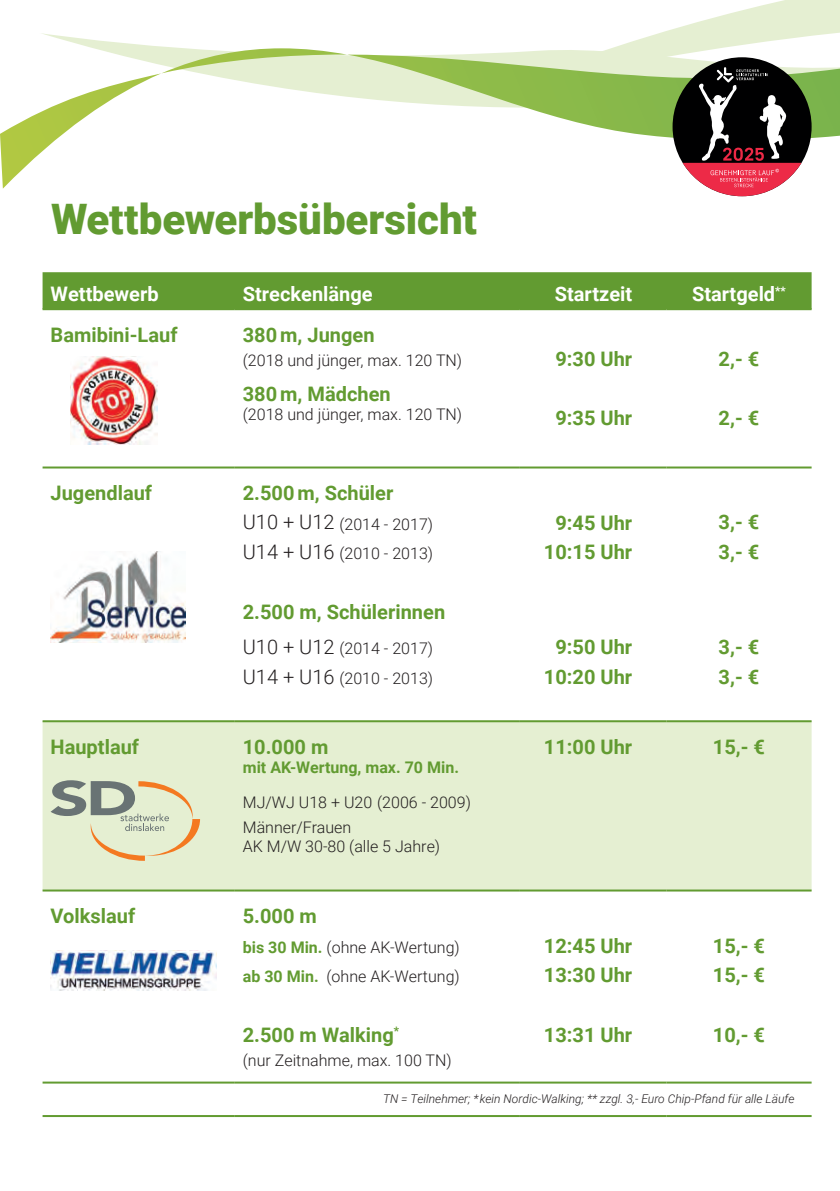
<style>
.page{position:relative;width:840px;height:1191px;background:#fff}
.page>*{position:absolute;margin:0;border:0;box-sizing:border-box;transform-origin:0 0}
.t1{font:900 42px "Roboto";color:#629b31}
.t2{font:700 20px/29.6px "Roboto";color:#629b31}
.t3{font:700 20px "Roboto";color:#fff}
.t4{font:300 16px/29.6px "Roboto";color:#231f20}
.t5{font:700 16px "Roboto";color:#629b31}
.t6{font:italic 300 12px "Roboto";color:#231f20}
.s1{font-size:20px}
.s2{font-weight:700;color:#629b31}
</style>
<div class="page">
<svg style="left:42px;top:33px;width:137px;height:15px"></svg>
<svg style="left:0;top:48px;width:479px;height:141px"></svg>
<div style="left:43px;top:272px;width:768px;height:36px;background:#629b31"></div>
<div style="left:43px;top:722px;width:768px;height:167px;background:#e5efd2"></div>
<hr style="left:43px;top:308px;width:192px;height:2px;background:#629b31">
<hr style="left:235px;top:308px;width:284px;height:2px;background:#629b31">
<hr style="left:519px;top:308px;width:147px;height:2px;background:#629b31">
<hr style="left:666px;top:308px;width:145px;height:2px;background:#629b31">
<hr style="left:43px;top:466px;width:192px;height:2px;background:#629b31">
<hr style="left:235px;top:466px;width:284px;height:2px;background:#629b31">
<hr style="left:519px;top:466px;width:147px;height:2px;background:#629b31">
<hr style="left:666px;top:466px;width:145px;height:2px;background:#629b31">
<hr style="left:43px;top:720px;width:192px;height:2px;background:#629b31">
<hr style="left:235px;top:720px;width:284px;height:2px;background:#629b31">
<hr style="left:519px;top:720px;width:147px;height:2px;background:#629b31">
<hr style="left:666px;top:720px;width:145px;height:2px;background:#629b31">
<hr style="left:43px;top:889px;width:192px;height:2px;background:#629b31">
<hr style="left:235px;top:889px;width:284px;height:2px;background:#629b31">
<hr style="left:519px;top:889px;width:147px;height:2px;background:#629b31">
<hr style="left:666px;top:889px;width:145px;height:2px;background:#629b31">
<hr style="left:43px;top:1081px;width:192px;height:2px;background:#629b31">
<hr style="left:235px;top:1081px;width:284px;height:2px;background:#629b31">
<hr style="left:519px;top:1081px;width:147px;height:2px;background:#629b31">
<hr style="left:666px;top:1081px;width:145px;height:2px;background:#629b31">
<hr style="left:43px;top:1115px;width:192px;height:2px;background:#629b31">
<hr style="left:235px;top:1115px;width:284px;height:2px;background:#629b31">
<hr style="left:519px;top:1115px;width:147px;height:2px;background:#629b31">
<hr style="left:666px;top:1115px;width:145px;height:2px;background:#629b31">
<img style="left:70px;top:357px;width:88px;height:88px">
<img style="left:51px;top:552px;width:135px;height:90px">
<svg style="left:51px;top:780px;width:149px;height:81px;background:#d2d4b7"></svg>
<img style="left:51px;top:950px;width:165px;height:40px">
<svg style="left:479px;top:0;width:360px;height:196px"></svg>
<h1 class="t1" style="left:51px;top:190px;width:427px">Wettbewerbsübersicht</h1>
<p class="t3" style="left:51px;top:280px;width:110px">Wettbewerb</p>
<p class="t3" style="left:243px;top:280px;width:131px">Streckenlänge</p>
<p class="t3" style="left:554px;top:280px;width:79px">Startzeit</p>
<p class="t3" style="left:691px;top:280px;width:95px">Startgeld<sup>**</sup></p>
<p class="t2" style="left:51px;top:319px;width:128px">Bamibini-Lauf</p>
<p class="t2" style="left:243px;top:319px;width:133px">380 m, Jungen</p>
<p class="t4" style="left:243px;top:344px;width:221px">(2018 und jünger, max. 120 TN)</p>
<p class="t2" style="left:243px;top:378px;width:149px">380 m, Mädchen</p>
<p class="t4" style="left:243px;top:399px;width:221px">(2018 und jünger, max. 120 TN)</p>
<p class="t2" style="left:555px;top:343px;width:78px">9:30 Uhr</p>
<p class="t2" style="left:718px;top:343px;width:42px">2,- €</p>
<p class="t2" style="left:555px;top:402px;width:78px">9:35 Uhr</p>
<p class="t2" style="left:718px;top:402px;width:42px">2,- €</p>
<p class="t2" style="left:51px;top:477px;width:103px">Jugendlauf</p>
<p class="t2" style="left:243px;top:477px;width:152px">2.500 m, Schüler</p>
<p class="t4" style="left:243px;top:508px;width:192px"><span class="s1">U10 + U12</span> (2014 - 2017)<br><span class="s1">U14 + U16</span> (2010 - 2013)</p>
<p class="t2" style="left:243px;top:596px;width:204px">2.500 m, Schülerinnen</p>
<p class="t4" style="left:243px;top:633px;width:192px"><span class="s1">U10 + U12</span> (2014 - 2017)<br><span class="s1">U14 + U16</span> (2010 - 2013)</p>
<p class="t2" style="left:50px;top:731px;width:90px">Hauptlauf</p>
<p class="t2" style="left:243px;top:731px;width:87px">10.000 m</p>
<p class="t5" style="left:243px;top:756px;width:217px">mit AK-Wertung, max. 70 Min.</p>
<p class="t4" style="left:243px;top:789px;width:229px;line-height:24.8px">MJ/WJ U18 + U20 (2006 - 2009)<br>Männer/Frauen</p>
<p class="t4" style="left:243px;top:831px;width:199px">AK M/W 30-80 (alle 5 Jahre)</p>
<p class="t2" style="left:51px;top:900px;width:86px">Volkslauf</p>
<p class="t2" style="left:243px;top:900px;width:76px">5.000 m</p>
<p class="t4" style="left:243px;top:931px;width:218px"><span class="s2">bis 30 Min.</span> (ohne AK-Wertung) <span class="s2">ab 30 Min.</span> (ohne AK-Wertung)</p>
<p class="t2" style="left:243px;top:1019px;width:158px">2.500 m Walking<sup>*</sup></p>
<p class="t4" style="left:243px;top:1044px;width:210px">(nur Zeitnahme, max. 100 TN)</p>
<p class="t2" style="left:543px;top:507px;width:90px;text-align:center">9:45 Uhr<br>10:15 Uhr</p>
<p class="t2" style="left:543px;top:631px;width:90px;text-align:center">9:50 Uhr<br>10:20 Uhr</p>
<p class="t2" style="left:718px;top:507px;width:42px">3,- €<br>3,- €</p>
<p class="t2" style="left:718px;top:631px;width:42px">3,- €<br>3,- €</p>
<p class="t2" style="left:543px;top:731px;width:90px">11:00 Uhr</p>
<p class="t2" style="left:712px;top:731px;width:54px">15,- €</p>
<p class="t2" style="left:543px;top:930px;width:90px">12:45 Uhr<br>13:30 Uhr</p>
<p class="t2" style="left:543px;top:1019px;width:90px">13:31 Uhr</p>
<p class="t2" style="left:712px;top:930px;width:54px">15,- €<br>15,- €</p>
<p class="t2" style="left:712px;top:1019px;width:54px">10,- €</p>
<p class="t6" style="left:383px;top:1090px;width:413px">TN = Teilnehmer; * kein Nordic-Walking; ** zzgl. 3,- Euro Chip-Pfand für alle Läufe</p>
</div>
